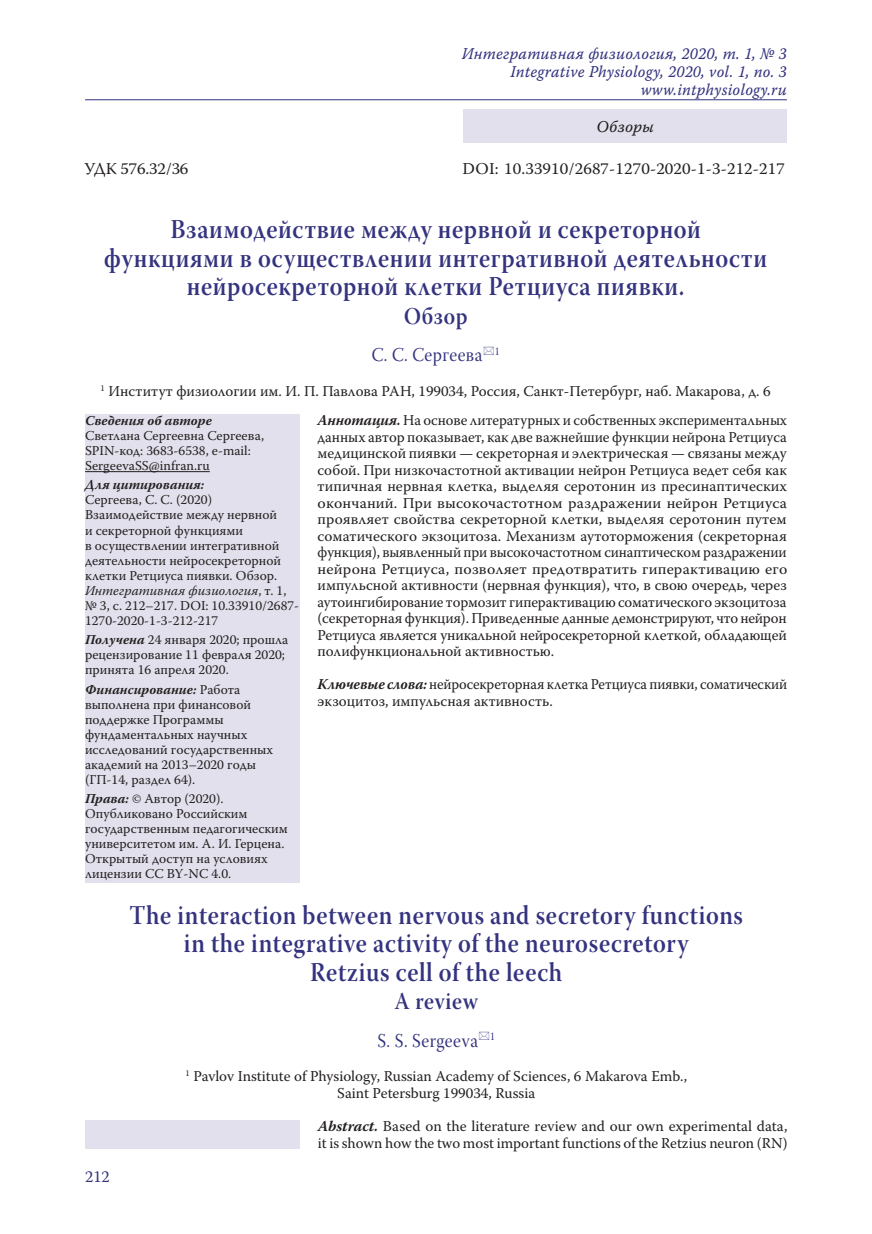
<style>
.page{position:relative;width:872px;height:1234px;background:#fff}
.page>*{position:absolute;margin:0;border:0;box-sizing:border-box;transform-origin:0 0}
.Заголовок_1{font:27px/28.5px "Warnock Pro Semibold Subh";letter-spacing:.025em;color:#34337f;text-align:center;scale:.9 1}
.Заголовок_1-2{font:24px "Warnock Pro Semibold Subh";letter-spacing:.035em;color:#34337f;scale:.9 1}
.Заголовок_2{font:19.5px "Warnock Pro Subh";letter-spacing:.025em;color:#34337f;scale:.9 1}
.t1{font:16.5px/18px "Warnock Pro It Capt";letter-spacing:.01em;color:#34337f;text-align:right;scale:.95 1}
.Body{font:16.5px "Warnock Pro";letter-spacing:.005em;color:#231f20}
.Body-2{font:16.5px "Warnock Pro";letter-spacing:-.015em;color:#231f20}
.t2{font:16.5px "Warnock Pro It Capt";color:#231f20}
.t3{font:16.5px "Warnock Pro";color:#34337f}
.Annotation{font:15px/16.5px "Warnock Pro";color:#231f20;text-align:justify}
.Affiliation{font:15px/16.5px "Warnock Pro";color:#231f20;text-align:center}
.Annotation-2{font:15px/16.5px "Warnock Pro";color:#231f20;scale:.96 1}
.Affiliation_info{font:13.5px/15px "Warnock Pro";color:#231f20}
.Affiliation_info-2{font:italic 700 13.5px "Warnock Pro";color:#231f20}
.s1{font-weight:700;font-style:italic}
.s2{font-style:italic}
</style>
<div class="page">
<hr style="left:85px;top:99px;width:702px;height:1px;background:#34337f">
<div style="left:463px;top:109px;width:324px;height:33px;background:#e2e0ec"></div>
<div style="left:85px;top:414px;width:214px;height:468px;background:#e2e0ec"></div>
<hr style="left:85px;top:471px;width:125px;height:1px;background:#231f20">
<div style="left:85px;top:1119px;width:214px;height:29px;background:#e2e0ec"></div>
<p class="t1" style="left:462px;top:44px;width:344px">Интегративная физиология, 2020, т. 1, № 3<br>Integrative Physiology, 2020, vol. 1, no. 3 www.intphysiology.ru</p>
<p class="t2" style="left:596px;top:116px;width:59px">Обзоры</p>
<p class="Body-2" style="left:84px;top:158px;width:105px">УДК 576.32/36</p>
<p class="Body" style="left:462px;top:158px;width:324px">DOI: 10.33910/2687-1270-2020-1-3-212-217</p>
<p class="Заголовок_1" style="left:104px;top:214px;width:738px">Взаимодействие между нервной и секреторной функциями в осуществлении интегративной деятельности нейросекреторной клетки Ретциуса пиявки.</p>
<p class="Заголовок_1-2" style="left:404px;top:301px;width:72px">Обзор</p>
<p class="Заголовок_2" style="left:372px;top:344px;width:144px">C. C. Сергеева <sup>1</sup></p>
<p class="Affiliation" style="left:101px;top:382px;width:671px"><sup>1</sup> Институт физиологии им. И. П. Павлова РАН, 199034, Россия, Санкт-Петербург, наб. Макарова, д. 6</p>
<p class="Affiliation_info-2" style="left:85px;top:412px;width:128px">Сведения об авторе</p>
<p class="Affiliation_info" style="left:85px;top:427px;width:181px">Светлана Сергеевна Сергеева,<br>SPIN-код: 3683-6538, e-mail:<br>SergeevaSS@infran.ru</p>
<p class="Affiliation_info" style="left:85px;top:477px;width:216px"><span class="s1">Для цитирования:<br></span>Сергеева, C. C. (2020)<br>Взаимодействие между нервной<br>и секреторной функциями<br>в осуществлении интегративной деятельности нейросекреторной клетки Ретциуса пиявки. Обзор.<br><span class="s2">Интегративная физиология</span>, т. 1, № 3, с. 212–217. DOI: 10.33910/2687-<br>1270-2020-1-3-212-217</p>
<p class="Affiliation_info" style="left:85px;top:631px;width:205px"><span class="s1">Получена</span> 24 января 2020; прошла рецензирование 11 февраля 2020; принята 16 апреля 2020.</p>
<p class="Affiliation_info" style="left:85px;top:681px;width:190px"><span class="s1">Финансирование:</span> Работа выполнена при финансовой поддержке Программы фундаментальных научных исследований государственных академий на 2013–2020 годы (ГП-14, раздел 64).</p>
<p class="Affiliation_info" style="left:85px;top:790px;width:204px"><span class="s1">Права:</span> © Автор (2020).<br>Опубликовано Российским государственным педагогическим университетом им. А. И. Герцена.<br>Открытый доступ на условиях лицензии CC BY-NC 4.0.</p>
<p class="Annotation" style="left:317px;top:411px;width:471px"><span class="s1">Аннотация.</span> На основе литературных и собственных экспериментальных данных автор показывает, как две важнейшие функции нейрона Ретциуса медицинской пиявки — секреторная и электрическая — связаны между собой. При низкочастотной активации нейрон Ретциуса ведет себя как типичная нервная клетка, выделяя серотонин из пресинаптических окончаний. При высокочастотном раздражении нейрон Ретциуса проявляет свойства секреторной клетки, выделяя серотонин путем соматического экзоцитоза. Механизм аутоторможения (секреторная функция), выявленный при высокочастотном синаптическом раздражении нейрона Ретциуса, позволяет предотвратить гиперактивацию его импульсной активности (нервная функция), что, в свою очередь, через аутоингибирование тормозит гиперактивацию соматического экзоцитоза (секреторная функция). Приведенные данные демонстрируют, что нейрон Ретциуса является уникальной нейросекреторной клеткой, обладающей полифункциональной активностью.</p>
<p class="Annotation-2" style="left:317px;top:675px;width:490px"><span class="s1">Ключевые слова:</span> нейросекреторная клетка Ретциуса пиявки, соматический экзоцитоз, импульсная активность.</p>
<p class="t3" style="left:85px;top:1166px;width:26px">212</p>
<p class="Заголовок_1" style="left:130px;top:899px;width:683px">The interaction between nervous and secretory functions in the integrative activity of the neurosecretory<br>Retzius cell of the leech</p>
<p class="Заголовок_1-2" style="left:394px;top:986px;width:94px">A review</p>
<p class="Заголовок_2" style="left:377px;top:1028px;width:132px">S. S. Sergeeva <sup>1</sup></p>
<p class="Affiliation" style="left:185px;top:1067px;width:503px"><sup>1</sup> Pavlov Institute of Physiology, Russian Academy of Sciences, 6 Makarova Emb.,<br>Saint Petersburg 199034, Russia</p>
<p class="Annotation" style="left:318px;top:1117px;width:471px"><span class="s1">Abstract.</span> Based on the literature review and our own experimental data, it is shown how the two most important functions of the Retzius neuron (RN)</p>
</div>
